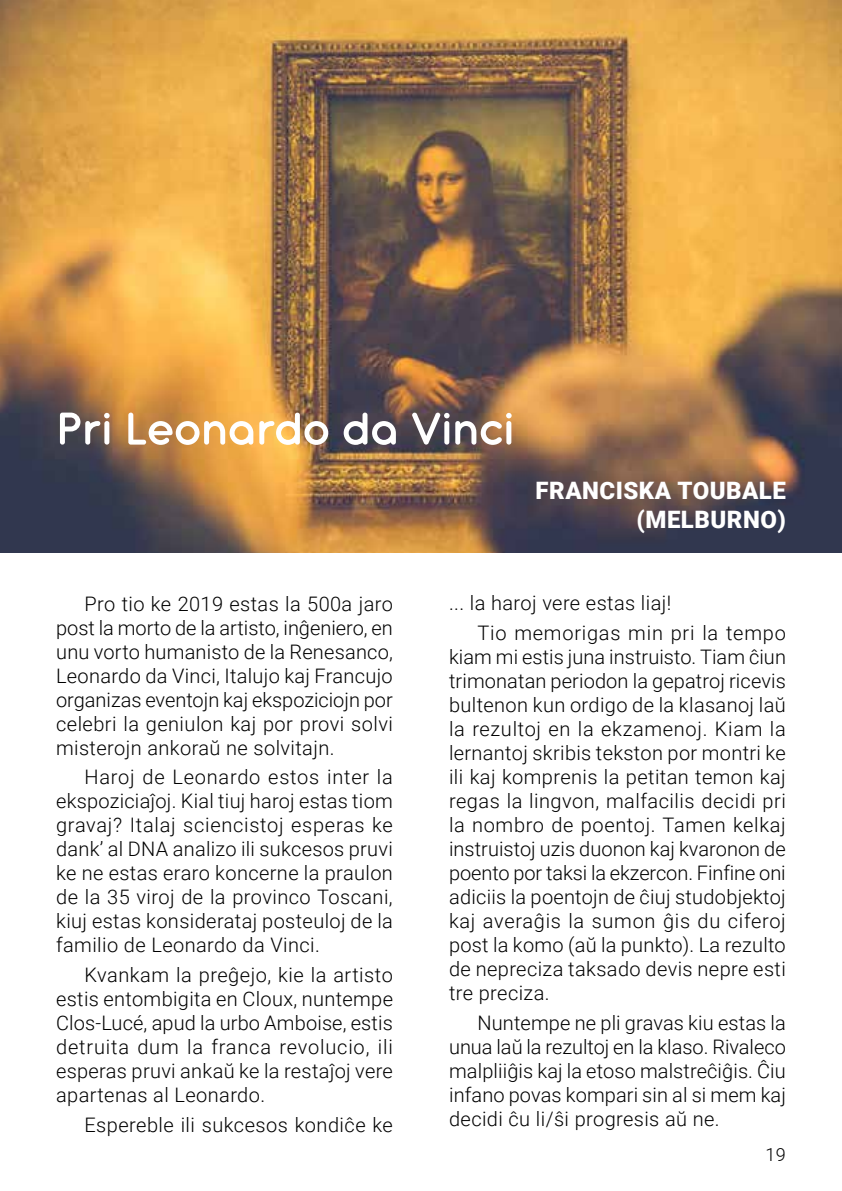
<style>
.page{position:relative;width:842px;height:1191px;background:#fff}
.page>*{position:absolute;margin:0;border:0;box-sizing:border-box;transform-origin:0 0}
.t1{font:600 50px "Antipasto Pro";letter-spacing:.02em;color:#fff}
.t2{font:900 24px/28.8px "Roboto";letter-spacing:.02em;color:#fff;text-align:right}
.t3{font:300 20px/24px "Roboto";letter-spacing:.02em;color:#000;text-align:justify}
.t4{font:300 18px "Roboto";color:#000}
</style>
<div class="page">
<img style="left:0;top:0;width:842px;height:553px">
<h1 class="t1" style="left:57px;top:400px;width:459px">Pri Leonardo da Vinci</h1>
<p class="t2" style="left:536px;top:475px;width:252px">FRANCISKA TOUBALE (MELBURNO)</p>
<p class="t3" style="left:56px;top:590px;width:338px;text-indent:28px">Pro tio ke 2019 estas la 500a jaro post la morto de la artisto, inĝeniero, en unu vorto humanisto de la Renesanco, Leonardo da Vinci, Italujo kaj Francujo organizas eventojn kaj ekspoziciojn por celebri la geniulon kaj por provi solvi misterojn ankoraŭ ne solvitajn.</p>
<p class="t3" style="left:56px;top:764px;width:338px;text-indent:28px">Haroj de Leonardo estos inter la ekspoziciaĵoj. Kial tiuj haroj estas tiom gravaj? Italaj sciencistoj esperas ke dank’ al DNA analizo ili sukcesos pruvi ke ne estas eraro koncerne la praulon de la 35 viroj de la provinco Toscani, kiuj estas konsiderataj posteuloj de la familio de Leonardo da Vinci.</p>
<p class="t3" style="left:56px;top:962px;width:338px;text-indent:28px">Kvankam la preĝejo, kie la artisto estis entombigita en Cloux, nuntempe Clos-Lucé, apud la urbo Amboise, estis detruita dum la franca revolucio, ili esperas pruvi ankaŭ ke la restaĵoj vere apartenas al Leonardo.</p>
<p class="t3" style="left:84px;top:1111px;width:310px">Espereble ili sukcesos kondiĉe ke</p>
<p class="t3" style="left:477px;top:588px;width:310px;line-height:29.6px;text-indent:-28px">... la haroj vere estas liaj!<br>Tio memorigas min pri la tempo</p>
<p class="t3" style="left:449px;top:644px;width:338px">kiam mi estis juna instruisto. Tiam ĉiun trimonatan periodon la gepatroj ricevis bultenon kun ordigo de la klasanoj laŭ la rezultoj en la ekzamenoj. Kiam la lernantoj skribis tekston por montri ke ili kaj komprenis la petitan temon kaj regas la lingvon, malfacilis decidi pri la nombro de poentoj. Tamen kelkaj instruistoj uzis duonon kaj kvaronon de poento por taksi la ekzercon. Finfine oni adiciis la poentojn de ĉiuj studobjektoj kaj averaĝis la sumon ĝis du ciferoj post la komo (aŭ la punkto). La rezulto de nepreciza taksado devis nepre esti tre preciza.</p>
<p class="t3" style="left:449px;top:1010px;width:338px;text-indent:28px">Nuntempe ne pli gravas kiu estas la unua laŭ la rezultoj en la klaso. Rivaleco malpliiĝis kaj la etoso malstreĉiĝis. Ĉiu infano povas kompari sin al si mem kaj decidi ĉu li/ŝi progresis aŭ ne.</p>
<p class="t4" style="left:765px;top:1142px;width:22px">19</p>
</div>
